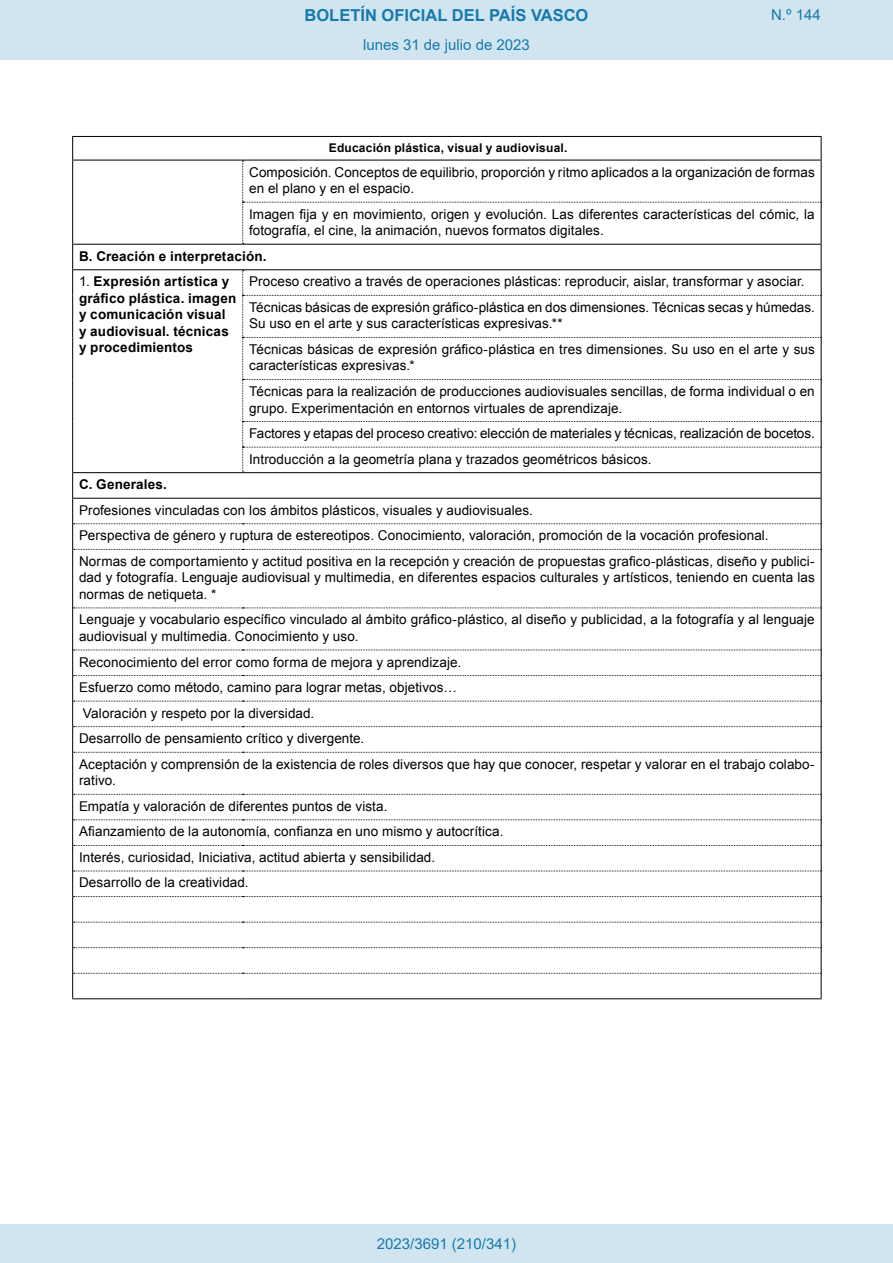
<style>
.page{position:relative;width:893px;height:1263px;background:#fff}
.page>*{position:absolute;margin:0;border:0;box-sizing:border-box;transform-origin:0 0}
.t1{font:700 16.5px "Arial";color:#1879ad}
.Paginacion_Centro{font:15px "Arial";color:#1879ad}
.t2{font:13.5px/25.5px "Arial";letter-spacing:.005em;color:#000}
.t3{font:700 13.5px/16.5px "Arial";letter-spacing:.01em;color:#000}
.t4{font:700 12px "Arial";letter-spacing:.015em;color:#000}
.s1{font-weight:400}
.s2{font-weight:700}
</style>
<div class="page">
<svg style="left:73px;top:607px;width:748px;height:1px"></svg>
<hr style="left:72px;top:549px;width:1px;height:59px;background:#000">
<hr style="left:821px;top:549px;width:1px;height:59px;background:#000">
<hr style="left:72px;top:608px;width:1px;height:42px;background:#000">
<hr style="left:821px;top:608px;width:1px;height:42px;background:#000">
<svg style="left:72px;top:650px;width:750px;height:103px"></svg>
<hr style="left:72px;top:752px;width:1px;height:42px;background:#000">
<hr style="left:821px;top:752px;width:1px;height:42px;background:#000">
<hr style="left:72px;top:136px;width:171px;height:1px;background:#000">
<hr style="left:243px;top:136px;width:578px;height:1px;background:#000">
<svg style="left:72px;top:794px;width:750px;height:204px"></svg>
<hr style="left:72px;top:998px;width:171px;height:1px;background:#000">
<hr style="left:243px;top:998px;width:578px;height:1px;background:#000">
<svg style="left:72px;top:137px;width:750px;height:413px"></svg>
<div style="left:0;top:0;width:893px;height:60px;background:#d0e5f0"></div>
<div style="left:0;top:1225px;width:893px;height:38px;background:#d0e5f0"></div>
<p class="t1" style="left:305px;top:3px;width:285px">BOLETÍN OFICIAL DEL PAÍS VASCO</p>
<p class="Paginacion_Centro" style="left:771px;top:5px;width:51px">N.º 144</p>
<p class="Paginacion_Centro" style="left:363px;top:35px;width:168px">lunes 31 de julio de 2023</p>
<p class="t4" style="left:329px;top:139px;width:240px">Educación plástica, visual y audiovisual.</p>
<p class="t2" style="left:249px;top:164px;width:567px;line-height:16.5px">Composición. Conceptos de equilibrio, proporción y ritmo aplicados a la organización de formas en el plano y en el espacio.</p>
<p class="t2" style="left:249px;top:206px;width:567px;line-height:16.5px">Imagen fija y en movimiento, origen y evolución. Las diferentes características del cómic, la fotografía, el cine, la animación, nuevos formatos digitales.</p>
<p class="t3" style="left:79px;top:248px;width:189px">B. Creación e interpretación.</p>
<p class="t3" style="left:79px;top:274px;width:159px"><span class="s1">1.</span> Expresión artística y gráfico plástica. imagen y comunicación visual y audiovisual. técnicas y procedimientos</p>
<p class="t2" style="left:249px;top:269px;width:567px">Proceso creativo a través de operaciones plásticas: reproducir, aislar, transformar y asociar.<br>Técnicas básicas de expresión gráfico-plástica en dos dimensiones. Técnicas secas y húmedas.</p>
<p class="t2" style="left:249px;top:311px;width:567px">Su uso en el arte y sus características expresivas.**<br>Técnicas básicas de expresión gráfico-plástica en tres dimensiones. Su uso en el arte y sus</p>
<p class="t2" style="left:249px;top:353px;width:567px">características expresivas.*<br>Técnicas para la realización de producciones audiovisuales sencillas, de forma individual o en</p>
<p class="t2" style="left:249px;top:395px;width:567px">grupo. Experimentación en entornos virtuales de aprendizaje.<br>Factores y etapas del proceso creativo: elección de materiales y técnicas, realización de bocetos.<br>Introducción a la geometría plana y trazados geométricos básicos.</p>
<p class="t2" style="left:79px;top:472px;width:737px"><span class="s2">C. Generales.<br></span>Profesiones vinculadas con los ámbitos plásticos, visuales y audiovisuales.<br>Perspectiva de género y ruptura de estereotipos. Conocimiento, valoración, promoción de la vocación profesional.<br>Normas de comportamiento y actitud positiva en la recepción y creación de propuestas grafico-plásticas, diseño y publici-</p>
<p class="t2" style="left:79px;top:569px;width:737px;line-height:16.5px">dad y fotografía. Lenguaje audiovisual y multimedia, en diferentes espacios culturales y artísticos, teniendo en cuenta las normas de netiqueta. *</p>
<p class="t2" style="left:79px;top:612px;width:737px;line-height:16.5px">Lenguaje y vocabulario específico vinculado al ámbito gráfico-plástico, al diseño y publicidad, a la fotografía y al lenguaje audiovisual y multimedia. Conocimiento y uso.</p>
<p class="t2" style="left:79px;top:649px;width:737px">Reconocimiento del error como forma de mejora y aprendizaje.<br>Esfuerzo como método, camino para lograr metas, objetivos…<br>Valoración y respeto por la diversidad.<br>Desarrollo de pensamiento crítico y divergente.<br>Aceptación y comprensión de la existencia de roles diversos que hay que conocer, respetar y valorar en el trabajo colabo-</p>
<p class="t2" style="left:79px;top:768px;width:426px">rativo.<br>Empatía y valoración de diferentes puntos de vista.<br>Afianzamiento de la autonomía, confianza en uno mismo y autocrítica.<br>Interés, curiosidad, Iniciativa, actitud abierta y sensibilidad.<br>Desarrollo de la creatividad.</p>
<p class="Paginacion_Centro" style="left:377px;top:1234px;width:141px">2023/3691 (210/341)</p>
</div>
